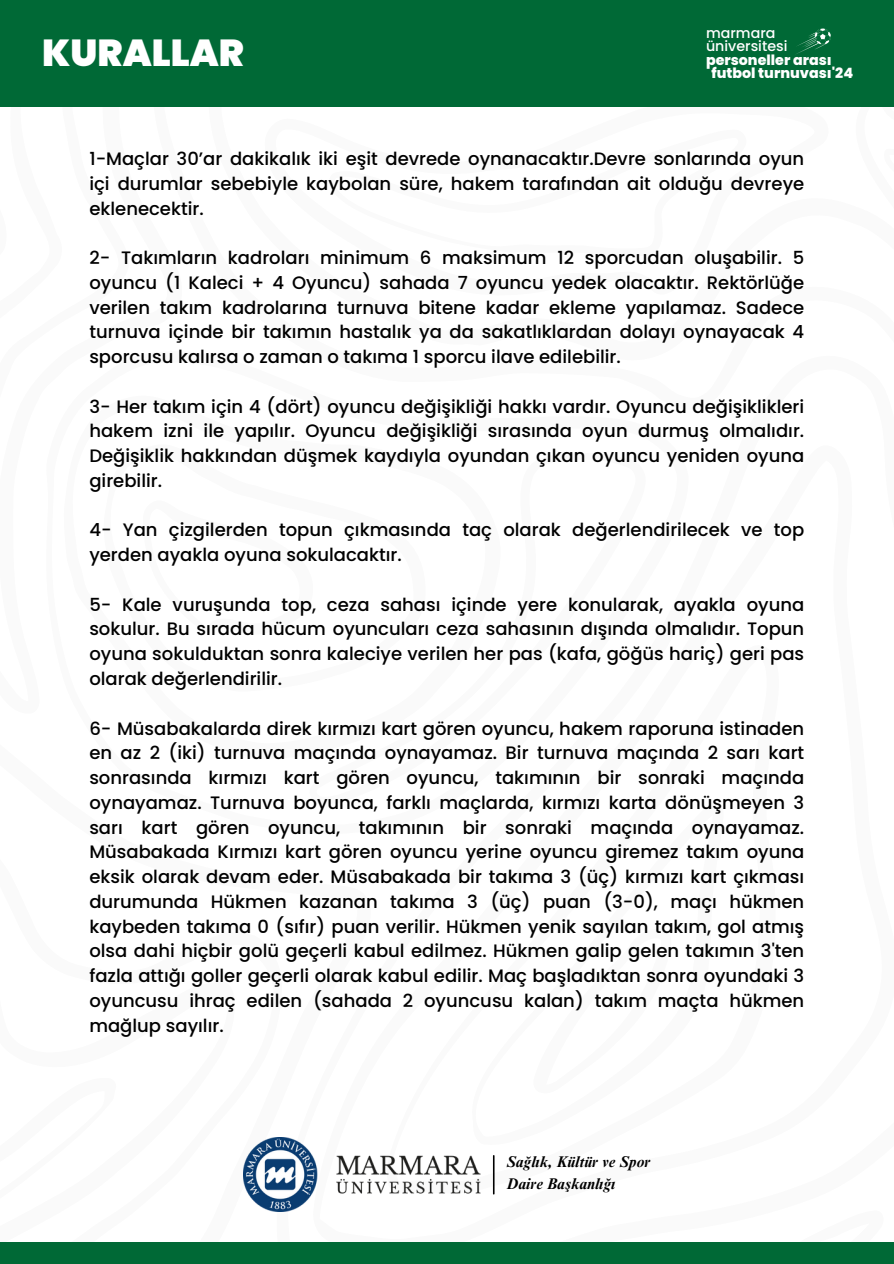
<style>
.page{position:relative;width:894px;height:1264px;background:#fff}
.page>*{position:absolute;margin:0;border:0;box-sizing:border-box;transform-origin:0 0}
.t1{font:900 37.5px "Poppins";color:#fff}
.t2{font:500 18px/24.8px "Poppins";color:#000;text-align:justify}
.t3{font:italic 700 15.45px/21.5px "Times NRMT Pro";color:#000}
.t4{font:800 14.25px/13.4px "Poppins";color:#fff}
.t5{font:500 14.25px "Poppins";color:#fff}
</style>
<div class="page">
<div style="left:0;top:0;width:893px;height:106px;background:#006936"></div>
<div style="left:0;top:1241px;width:893px;height:22px;background:#006936"></div>
<img style="left:243px;top:1137px;width:237px;height:74px">
<hr style="left:493px;top:1155px;width:1px;height:38px;background:#000">
<svg style="left:796px;top:28px;width:35px;height:26px"></svg>
<h2 class="t1" style="left:42px;top:26px;width:203px">KURALLAR</h2>
<h1 class="t5" style="left:705px;top:23px;width:71px">marmara</h1>
<p class="t5" style="left:705px;top:36px;width:83px">üniversitesi</p>
<p class="t4" style="left:711px;top:53px;width:143px;text-indent:-5px">personeller arası futbol turnuvası'24</p>
<p class="t2" style="left:89px;top:146px;width:716px">1-Maçlar 30’ar dakikalık iki eşit devrede oynanacaktır.Devre sonlarında oyun içi durumlar sebebiyle kaybolan süre, hakem tarafından ait olduğu devreye eklenecektir.</p>
<p class="t2" style="left:89px;top:245px;width:716px">2- Takımların kadroları minimum 6 maksimum 12 sporcudan oluşabilir. 5 oyuncu (1 Kaleci + 4 Oyuncu) sahada 7 oyuncu yedek olacaktır. Rektörlüğe verilen takım kadrolarına turnuva bitene kadar ekleme yapılamaz. Sadece turnuva içinde bir takımın hastalık ya da sakatlıklardan dolayı oynayacak 4 sporcusu kalırsa o zaman o takıma 1 sporcu ilave edilebilir.</p>
<p class="t2" style="left:89px;top:394px;width:716px">3- Her takım için 4 (dört) oyuncu değişikliği hakkı vardır. Oyuncu değişiklikleri hakem izni ile yapılır. Oyuncu değişikliği sırasında oyun durmuş olmalıdır.<br>Değişiklik hakkından düşmek kaydıyla oyundan çıkan oyuncu yeniden oyuna girebilir.</p>
<p class="t2" style="left:89px;top:517px;width:716px">4- Yan çizgilerden topun çıkmasında taç olarak değerlendirilecek ve top yerden ayakla oyuna sokulacaktır.</p>
<h2 class="t2" style="left:89px;top:592px;width:716px">5- Kale vuruşunda top, ceza sahası içinde yere konularak, ayakla oyuna sokulur. Bu sırada hücum oyuncuları ceza sahasının dışında olmalıdır. Topun oyuna sokulduktan sonra kaleciye verilen her pas (kafa, göğüs hariç) geri pas olarak değerlendirilir.</h2>
<h2 class="t2" style="left:89px;top:715px;width:716px">6- Müsabakalarda direk kırmızı kart gören oyuncu, hakem raporuna istinaden en az 2 (iki) turnuva maçında oynayamaz. Bir turnuva maçında 2 sarı kart sonrasında kırmızı kart gören oyuncu, takımının bir sonraki maçında oynayamaz. Turnuva boyunca, farklı maçlarda, kırmızı karta dönüşmeyen 3 sarı kart gören oyuncu, takımının bir sonraki maçında oynayamaz.<br>Müsabakada Kırmızı kart gören oyuncu yerine oyuncu giremez takım oyuna eksik olarak devam eder. Müsabakada bir takıma 3 (üç) kırmızı kart çıkması durumunda Hükmen kazanan takıma 3 (üç) puan (3-0), maçı hükmen kaybeden takıma 0 (sıfır) puan verilir. Hükmen yenik sayılan takım, gol atmış olsa dahi hiçbir golü geçerli kabul edilmez. Hükmen galip gelen takımın 3'ten fazla attığı goller geçerli olarak kabul edilir. Maç başladıktan sonra oyundaki 3 oyuncusu ihraç edilen (sahada 2 oyuncusu kalan) takım maçta hükmen mağlup sayılır.</h2>
<p class="t3" style="left:506px;top:1153px;width:145px">Sağlık, Kültür ve Spor<br>Daire Başkanlığı</p>
</div>
